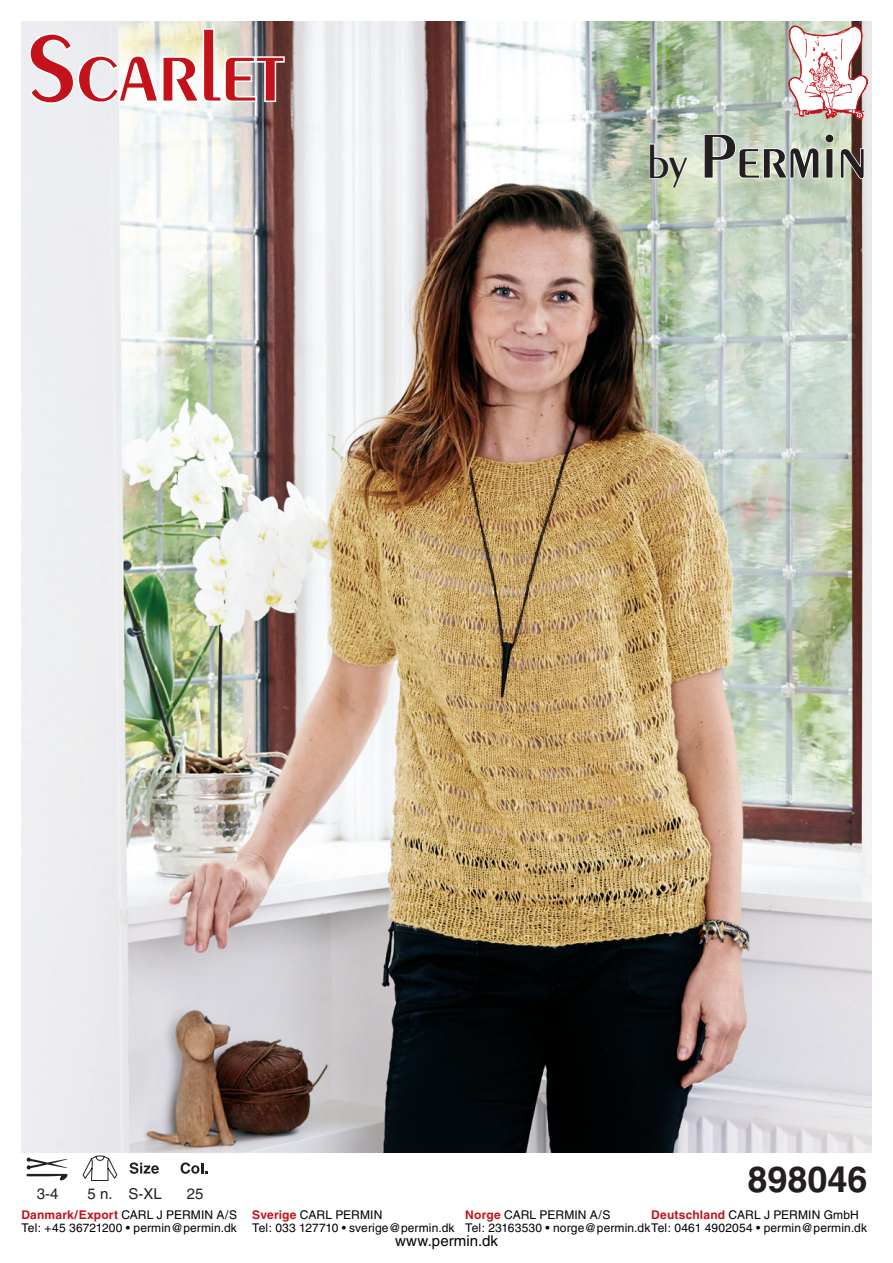
<style>
.page{position:relative;width:893px;height:1263px;background:#fff}
.page>*{position:absolute;margin:0;border:0;box-sizing:border-box;transform-origin:0 0}
.t1{font:99px "Penguin Plain";color:#c4121a}
.t2{font:66px "Penguin Plain";color:#231f20}
.t3{font:700 36px "Helvetica";color:#231f20}
.t4{font:15px "Helvetica";letter-spacing:.005em;color:#000}
.t5{font:15px "Helvetica";color:#231f20}
.t6{font:12px "Helvetica";letter-spacing:.01em;color:#000}
.t7{font:700 12px "Helvetica";letter-spacing:.015em;color:#c4121a}
.s1{font-size:46.5px}
.s2{font-weight:400;color:#000}
.s3{font-weight:700;color:#c4121a}
</style>
<div class="page">
<img style="left:21px;top:21px;width:851px;height:1131px">
<img style="left:788px;top:26px;width:79px;height:93px">
<svg style="left:28px;top:27px;width:258px;height:78px"></svg>
<svg style="left:649px;top:143px;width:41px;height:45px;background:#d7decb"></svg>
<svg style="left:703px;top:133px;width:162px;height:70px;background:#c7d0be"></svg>
<svg style="left:83px;top:1156px;width:34px;height:25px"></svg>
<svg style="left:27px;top:1157px;width:41px;height:24px"></svg>
<svg style="left:130px;top:1162px;width:29px;height:12px"></svg>
<svg style="left:181px;top:1162px;width:26px;height:12px"></svg>
<h1 class="t1" style="left:26px;top:9px;width:260px">Scarlet</h1>
<h2 class="t2" style="left:648px;top:117px;width:221px"><span class="s1">by</span> Permin</h2>
<p class="t5" style="left:37px;top:1185px;width:23px">3-4</p>
<p class="t5" style="left:88px;top:1185px;width:76px">5 n. S-XL</p>
<p class="t5" style="left:187px;top:1185px;width:18px">25</p>
<h3 class="t3" style="left:747px;top:1157px;width:122px">898046</h3>
<p class="t7" style="left:21px;top:1207px;width:217px">Danmark/Export <span class="s2">CARL J PERMIN A/S</span></p>
<p class="t6" style="left:252px;top:1207px;width:132px"><span class="s3">Sverige</span> CARL PERMIN</p>
<p class="t6" style="left:465px;top:1207px;width:147px"><span class="s3">Norge</span> CARL PERMIN A/S</p>
<p class="t6" style="left:651px;top:1207px;width:209px"><span class="s3">Deutschland</span> CARL J PERMIN GmbH</p>
<p class="t6" style="left:21px;top:1221px;width:217px">Tel: +45 36721200 • permin@permin.dk</p>
<p class="t6" style="left:252px;top:1221px;width:616px">Tel: 033 127710 • sverige@permin.dk Tel: 23163530 • norge@permin.dk Tel: 0461 4902054 • permin@permin.dk</p>
<p class="t4" style="left:395px;top:1232px;width:104px">www.permin.dk</p>
</div>
